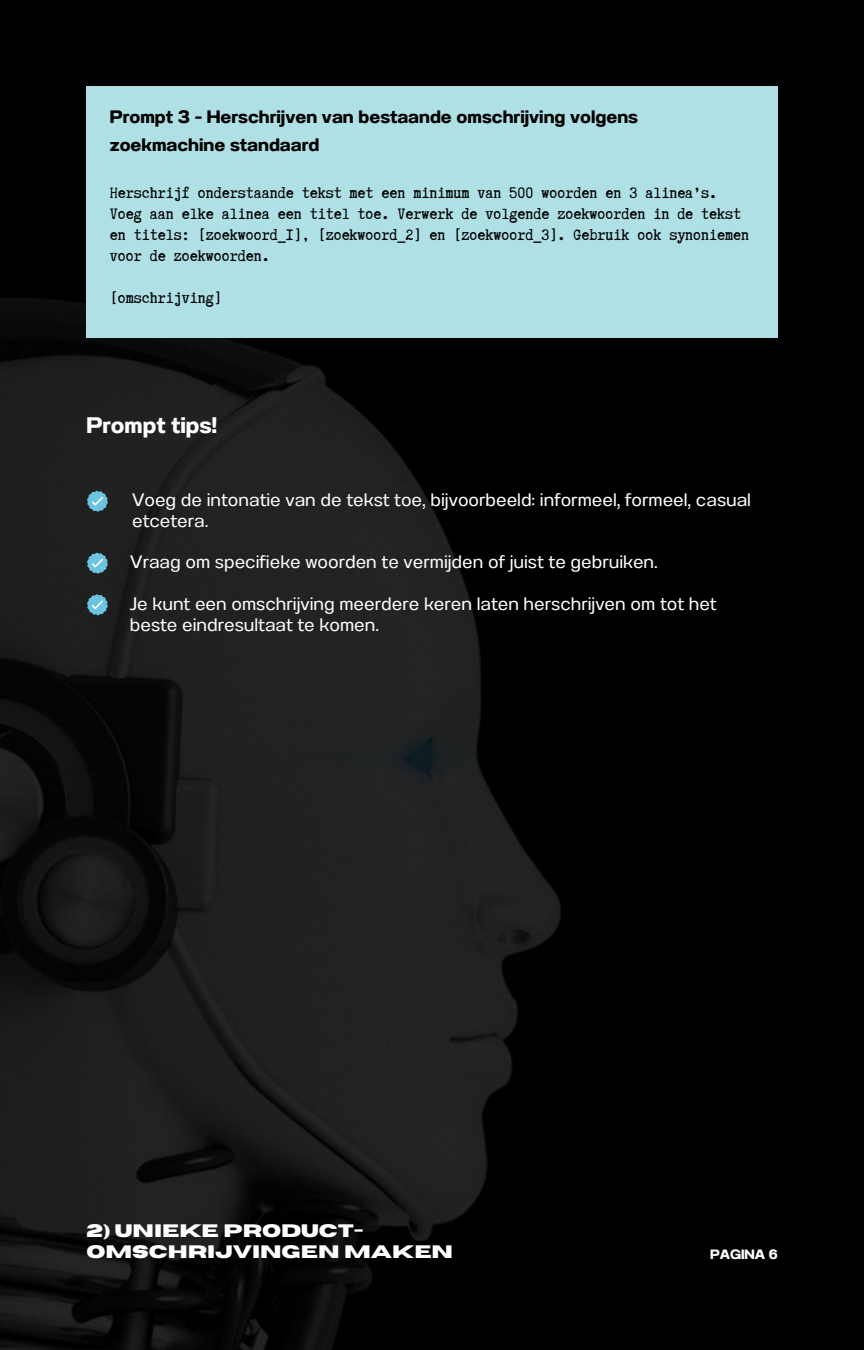
<style>
.page{position:relative;width:864px;height:1350px;background:#000}
.page>*{position:absolute;margin:0;border:0;box-sizing:border-box;transform-origin:0 0}
.t1{font:22.5px "Anantason Bold Wd 112";color:#fff}
.t2{font:18px/20.9px "Truetypewriter Polygl OTT";color:#000}
.t3{font:18px/20.9px "Anantason Wd 112";color:#fff}
.t4{font:18px/28.6px "Anantason Bold Wd 112";color:#000}
.t5{font:700 18px/20.9px "Horizon";color:#fff}
.t6{font:13.5px "Anantason Bold Wd 112";color:#fff}
</style>
<div class="page">
<img style="left:0;top:298px;width:560px;height:1052px">
<div style="left:86px;top:86px;width:692px;height:251px;background:#afe0e5"></div>
<svg style="left:87px;top:491px;width:21px;height:21px"></svg>
<svg style="left:87px;top:553px;width:21px;height:21px"></svg>
<svg style="left:87px;top:594px;width:21px;height:21px"></svg>
<h3 class="t4" style="left:110px;top:102px;width:530px">Prompt 3 - Herschrijven van bestaande omschrijving volgens zoekmachine standaard</h3>
<h4 class="t2" style="left:110px;top:182px;width:641px">Herschrijf onderstaande tekst met een minimum van 500 woorden en 3 alinea’s.<br>Voeg aan elke alinea een titel toe. Verwerk de volgende zoekwoorden in de tekst en titels: [zoekwoord_1], [zoekwoord_2] en [zoekwoord_3]. Gebruik ook synoniemen voor de zoekwoorden.</h4>
<h4 class="t2" style="left:110px;top:287px;width:113px">[omschrijving]</h4>
<p class="t1" style="left:86px;top:412px;width:132px">Prompt tips!</p>
<p class="t3" style="left:132px;top:489px;width:620px">Voeg de intonatie van de tekst toe, bijvoorbeeld: informeel, formeel, casual etcetera.</p>
<h1 class="t3" style="left:130px;top:551px;width:529px">Vraag om specifieke woorden te vermijden of juist te gebruiken.</h1>
<h4 class="t3" style="left:130px;top:593px;width:588px">Je kunt een omschrijving meerdere keren laten herschrijven om tot het beste eindresultaat te komen.</h4>
<p class="t5" style="left:86px;top:1220px;width:368px">2) UNIEKE PRODUCT-<br>OMSCHRIJVINGEN MAKEN</p>
<p class="t6" style="left:710px;top:1247px;width:69px">PAGINA 6</p>
</div>
